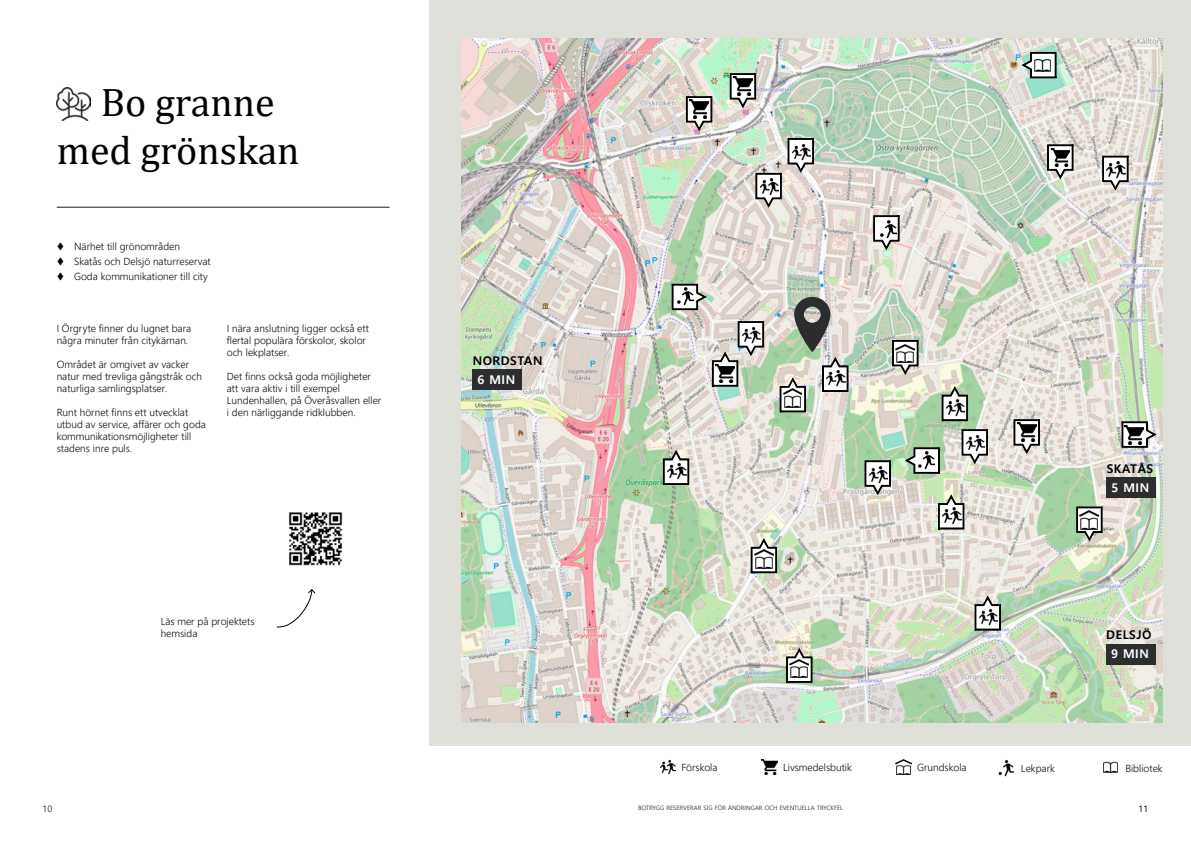
<style>
.page{position:relative;width:1191px;height:842px;background:#fff}
.page>*{position:absolute;margin:0;border:0;box-sizing:border-box;transform-origin:0 0}
.t1{font:40px/48px "Cambria";color:#000;text-align:center}
.t2{font:700 12px "Malgun Gothic";letter-spacing:.04em;color:#000}
.t3{font:700 12px "Malgun Gothic";letter-spacing:.04em;color:#fff}
.t4{font:300 10px/12px "Malgun Gothic";color:#000}
.t5{font:9px "Malgun Gothic";color:#2c2d2f}
.t6{font:9px "Malgun Gothic";color:#000}
.t7{font:6px "Malgun Gothic";color:#2c2d2f}
</style>
<div class="page">
<div style="left:429px;top:0;width:762px;height:746px;background:#e0e0db"></div>
<img style="left:462px;top:38px;width:700px;height:685px">
<svg style="left:276px;top:589px;width:40px;height:38px"></svg>
<hr style="left:57px;top:207px;width:332px;height:1px;background:#000">
<img style="left:998px;top:760px;width:16px;height:17px">
<img style="left:761px;top:759px;width:16px;height:16px">
<svg style="left:892px;top:340px;width:26px;height:35px"></svg>
<img style="left:896px;top:344px;width:18px;height:19px">
<svg style="left:1076px;top:506px;width:26px;height:36px"></svg>
<img style="left:1080px;top:511px;width:18px;height:18px">
<svg style="left:750px;top:538px;width:27px;height:35px"></svg>
<img style="left:754px;top:550px;width:19px;height:18px">
<svg style="left:786px;top:648px;width:26px;height:35px"></svg>
<img style="left:790px;top:659px;width:18px;height:19px">
<svg style="left:1013px;top:419px;width:27px;height:35px"></svg>
<img style="left:1017px;top:423px;width:19px;height:18px">
<svg style="left:686px;top:96px;width:26px;height:35px"></svg>
<img style="left:690px;top:100px;width:18px;height:18px">
<svg style="left:729px;top:73px;width:27px;height:35px"></svg>
<img style="left:733px;top:77px;width:19px;height:18px">
<svg style="left:1047px;top:144px;width:26px;height:36px"></svg>
<img style="left:1051px;top:148px;width:18px;height:19px">
<svg style="left:1121px;top:421px;width:35px;height:27px"></svg>
<img style="left:1124px;top:426px;width:19px;height:18px">
<svg style="left:864px;top:460px;width:27px;height:35px"></svg>
<img style="left:869px;top:465px;width:18px;height:18px">
<svg style="left:961px;top:429px;width:27px;height:35px"></svg>
<img style="left:966px;top:434px;width:18px;height:18px">
<svg style="left:1102px;top:156px;width:26px;height:35px"></svg>
<img style="left:1106px;top:161px;width:19px;height:17px">
<svg style="left:755px;top:138px;width:59px;height:70px"></svg>
<img style="left:760px;top:178px;width:18px;height:18px">
<svg style="left:712px;top:321px;width:52px;height:66px"></svg>
<img style="left:742px;top:326px;width:19px;height:18px">
<svg style="left:663px;top:450px;width:26px;height:35px"></svg>
<img style="left:667px;top:462px;width:19px;height:18px">
<svg style="left:941px;top:386px;width:27px;height:35px"></svg>
<img style="left:946px;top:399px;width:18px;height:17px">
<svg style="left:938px;top:494px;width:26px;height:36px"></svg>
<img style="left:942px;top:507px;width:19px;height:17px">
<svg style="left:974px;top:595px;width:27px;height:36px"></svg>
<img style="left:979px;top:608px;width:18px;height:18px">
<svg style="left:873px;top:215px;width:26px;height:35px"></svg>
<img style="left:876px;top:219px;width:20px;height:19px">
<svg style="left:671px;top:284px;width:36px;height:26px"></svg>
<img style="left:673px;top:287px;width:20px;height:19px">
<svg style="left:904px;top:447px;width:36px;height:27px"></svg>
<img style="left:914px;top:450px;width:20px;height:19px">
<svg style="left:1021px;top:52px;width:35px;height:26px"></svg>
<img style="left:1033px;top:59px;width:19px;height:12px">
<img style="left:660px;top:759px;width:16px;height:15px">
<img style="left:895px;top:759px;width:16px;height:16px">
<img style="left:1103px;top:762px;width:15px;height:10px">
<img style="left:779px;top:297px;width:69px;height:115px">
<img style="left:57px;top:88px;width:34px;height:33px">
<div style="left:1106px;top:478px;width:50px;height:20px;background:#2c2d2f"></div>
<div style="left:472px;top:370px;width:50px;height:20px;background:#2c2d2f"></div>
<div style="left:1106px;top:644px;width:49px;height:21px;background:#2c2d2f"></div>
<img style="left:289px;top:512px;width:54px;height:54px">
<h1 class="t1" style="left:57px;top:78px;width:244px">Bo granne med grönskan</h1>
<p class="t4" style="left:57px;top:241px;width:125px">▼ Närhet till grönområden</p>
<p class="t4" style="left:57px;top:255px;width:156px">▼ Skatås och Delsjö naturreservat</p>
<p class="t4" style="left:57px;top:270px;width:153px">▼ Goda kommunikationer till city</p>
<p class="t4" style="left:57px;top:323px;width:136px">I Örgryte finner du lugnet bara några minuter från citykärnan.</p>
<p class="t4" style="left:57px;top:359px;width:147px">Området är omgivet av vacker natur med trevliga gångstråk och naturliga samlingsplatser.</p>
<p class="t4" style="left:57px;top:407px;width:151px">Runt hörnet finns ett utvecklat utbud av service, affärer och goda kommunikationsmöjligheter till stadens inre puls.</p>
<p class="t4" style="left:227px;top:323px;width:144px">I nära anslutning ligger också ett flertal populära förskolor, skolor och lekplatser.</p>
<p class="t4" style="left:227px;top:371px;width:156px">Det finns också goda möjligheter att vara aktiv i till exempel<br>Lundenhallen, på Överåsvallen eller i den närliggande ridklubben.</p>
<p class="t4" style="left:161px;top:615px;width:95px">Läs mer på projektets hemsida</p>
<p class="t2" style="left:473px;top:353px;width:71px">NORDSTAN</p>
<p class="t3" style="left:477px;top:372px;width:39px">6 MIN</p>
<p class="t2" style="left:1106px;top:461px;width:48px">SKATÅS</p>
<p class="t3" style="left:1111px;top:480px;width:39px">5 MIN</p>
<p class="t2" style="left:1106px;top:628px;width:47px">DELSJÖ</p>
<p class="t3" style="left:1111px;top:647px;width:39px">9 MIN</p>
<p class="t4" style="left:681px;top:762px;width:38px">Förskola</p>
<p class="t4" style="left:783px;top:761px;width:70px">Livsmedelsbutik</p>
<p class="t4" style="left:917px;top:762px;width:51px">Grundskola</p>
<p class="t4" style="left:1021px;top:763px;width:35px">Lekpark</p>
<p class="t4" style="left:1125px;top:763px;width:39px">Bibliotek</p>
<p class="t5" style="left:43px;top:803px;width:11px">10</p>
<p class="t7" style="left:638px;top:804px;width:206px">BOTRYGG RESERVERAR SIG FÖR ÄNDRINGAR OCH EVENTUELLA TRYCKFEL</p>
<p class="t6" style="left:1138px;top:803px;width:11px">11</p>
</div>
